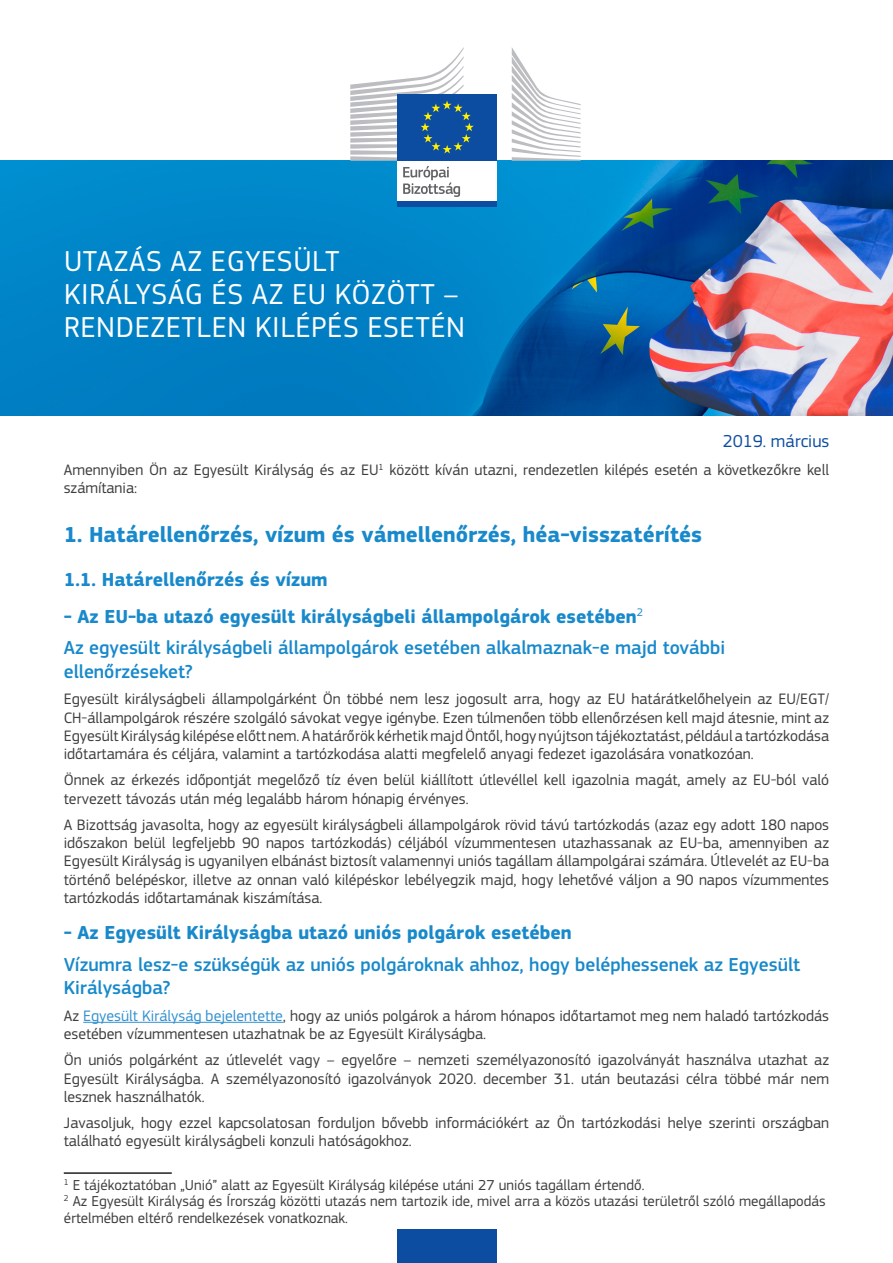
<style>
.page{position:relative;width:893px;height:1263px;background:#fff}
.page>*{position:absolute;margin:0;border:0;box-sizing:border-box;transform-origin:0 0}
.doc_title{font:30px/33px "EC Square Sans Pro";letter-spacing:.02em;color:#fff}
.title_one_1_new{font:700 22.5px "EC Square Sans Pro";color:#1889cb}
.title_4{font:500 19.5px/23.4px "EC Square Sans Pro";color:#1889cb}
.title_3{font:700 19.5px "EC Square Sans Pro";color:#1889cb}
.title_2_1_new{font:700 19.5px "EC Square Sans Pro";color:#1889cb}
.doc_date{font:18px "EC Square Sans Pro";color:#0d4da1}
.body{font:15.75px/18.1px "EC Square Sans Pro";color:#3e3e3f}
.footnotes{font:15px/16.5px "EC Square Sans Pro";color:#3e3e3f}
.s1{color:#3291cf}
</style>
<div class="page">
<img style="left:0;top:161px;width:893px;height:255px">
<div style="left:397px;top:159px;width:100px;height:44px;background:#fff"></div>
<div style="left:397px;top:202px;width:100px;height:5px;background:#0d4da1"></div>
<svg style="left:512px;top:48px;width:69px;height:113px"></svg>
<div style="left:397px;top:94px;width:100px;height:67px;background:#0d4da1"></div>
<svg style="left:350px;top:47px;width:124px;height:150px"></svg>
<div style="left:397px;top:1229px;width:100px;height:34px;background:#0d4da1"></div>
<hr style="left:83px;top:1022px;width:200px;height:1px;background:#3291cf">
<hr style="left:64px;top:1172px;width:108px;height:2px;background:#231f20">
<p class="doc_title" style="left:64px;top:244px;width:402px">UTAZÁS AZ EGYESÜLT<br>KIRÁLYSÁG ÉS AZ EU KÖZÖTT –<br>RENDEZETLEN KILÉPÉS ESETÉN</p>
<p class="doc_date" style="left:723px;top:431px;width:108px">2019. március</p>
<p class="body" style="left:64px;top:461px;width:767px">Amennyiben Ön az Egyesült Királyság és az EU<sup>1</sup> között kíván utazni, rendezetlen kilépés esetén a következőkre kell számítania:</p>
<p class="title_one_1_new" style="left:64px;top:521px;width:640px">1. Határellenőrzés, vízum és vámellenőrzés, héa-visszatérítés</p>
<p class="title_2_1_new" style="left:64px;top:568px;width:265px">1.1. Határellenőrzés és vízum</p>
<p class="title_3" style="left:64px;top:604px;width:581px">- Az EU-ba utazó egyesült királyságbeli állampolgárok esetében<sup>2</sup></p>
<p class="title_4" style="left:64px;top:637px;width:663px">Az egyesült királyságbeli állampolgárok esetében alkalmaznak-e majd további ellenőrzéseket?</p>
<p class="body" style="left:64px;top:690px;width:767px;text-align:justify">Egyesült királyságbeli állampolgárként Ön többé nem lesz jogosult arra, hogy az EU határátkelőhelyein az EU/EGT/ CH-állampolgárok részére szolgáló sávokat vegye igénybe. Ezen túlmenően több ellenőrzésen kell majd átesnie, mint az Egyesült Királyság kilépése előtt nem. Ahatárőrök kérhetik majd Öntől, hogy nyújtson tájékoztatást, például a tartózkodása időtartamára és céljára, valamint a tartózkodása alatti megfelelő anyagi fedezet igazolására vonatkozóan.</p>
<p class="body" style="left:64px;top:771px;width:767px">Önnek az érkezés időpontját megelőző tíz éven belül kiállított útlevéllel kell igazolnia magát, amely az EU-ból való tervezett távozás után még legalább három hónapig érvényes.</p>
<p class="body" style="left:64px;top:816px;width:767px;text-align:justify">A Bizottság javasolta, hogy az egyesült királyságbeli állampolgárok rövid távú tartózkodás (azaz egy adott 180 napos időszakon belül legfeljebb 90 napos tartózkodás) céljából vízummentesen utazhassanak az EU-ba, amennyiben az Egyesült Királyság is ugyanilyen elbánást biztosít valamennyi uniós tagállam állampolgárai számára. Útlevelét az EU-ba történő belépéskor, illetve az onnan való kilépéskor lebélyegzik majd, hogy lehetővé váljon a 90 napos vízummentes tartózkodás időtartamának kiszámítása.</p>
<p class="title_3" style="left:64px;top:921px;width:509px">- Az Egyesült Királyságba utazó uniós polgárok esetében</p>
<p class="title_4" style="left:64px;top:953px;width:738px">Vízumra lesz-e szükségük az uniós polgároknak ahhoz, hogy beléphessenek az Egyesült<br>Királyságba?</p>
<p class="body" style="left:64px;top:1006px;width:767px">Az <span class="s1">Egyesült Királyság bejelentette</span>, hogy az uniós polgárok a három hónapos időtartamot meg nem haladó tartózkodás esetében vízummentesen utazhatnak be az Egyesült Királyságba.</p>
<p class="body" style="left:64px;top:1051px;width:767px;text-align:justify">Ön uniós polgárként az útlevelét vagy – egyelőre – nemzeti személyazonosító igazolványát használva utazhat az Egyesült Királyságba. A személyazonosító igazolványok 2020. december 31. után beutazási célra többé már nem lesznek használhatók.</p>
<p class="body" style="left:64px;top:1114px;width:767px">Javasoljuk, hogy ezzel kapcsolatosan forduljon bővebb információkért az Ön tartózkodási helye szerinti országban található egyesült királyságbeli konzuli hatóságokhoz.</p>
<p class="footnotes" style="left:64px;top:1176px;width:582px"><sup>1</sup> E tájékoztatóban „Unió” alatt az Egyesült Királyság kilépése utáni 27 uniós tagállam értendő.</p>
<p class="footnotes" style="left:64px;top:1193px;width:763px"><sup>2</sup> Az Egyesült Királyság és Írország közötti utazás nem tartozik ide, mivel arra a közös utazási területről szóló megállapodás értelmében eltérő rendelkezések vonatkoznak.</p>
</div>
